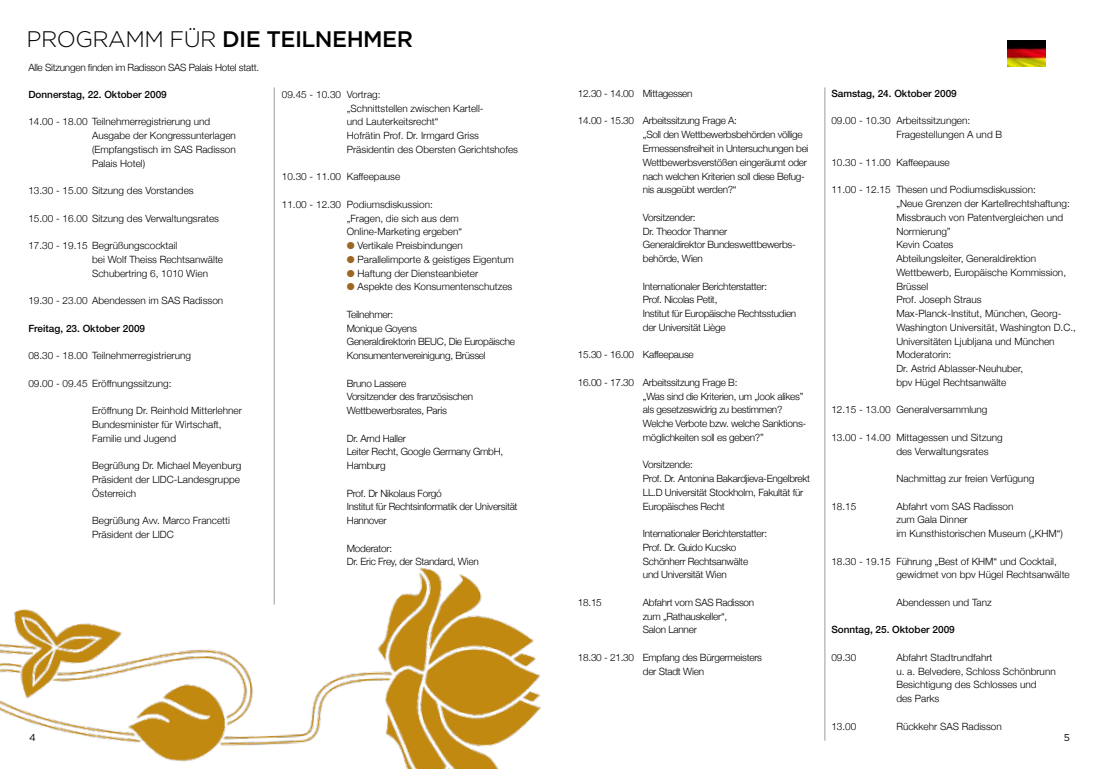
<style>
.page{position:relative;width:1099px;height:769px;background:#fff}
.page>*{position:absolute;margin:0;border:0;box-sizing:border-box;transform-origin:0 0}
.t1{font:500 22.5px "Gotham";letter-spacing:-.025em;color:#000}
.t2{font:300 22.5px "Gotham";color:#000}
.t3{font:300 10px/13.8px "Helvetica Neue";color:#000}
.t4{font:300 10px/13.8px "Helvetica Neue";letter-spacing:-.025em;color:#000}
.t5{font:500 10px "Helvetica Neue LT Std";color:#000}
.t6{font:10px "Gotham";color:#000}
.s1{font-weight:300}
.s2{color:#9b6722}
</style>
<div class="page">
<img style="left:0;top:557px;width:541px;height:212px">
<img style="left:1007px;top:41px;width:38px;height:25px">
<hr style="left:274px;top:87px;width:1px;height:517px;background:#000">
<hr style="left:824px;top:87px;width:1px;height:654px;background:#000">
<h1 class="t2" style="left:27px;top:27px;width:32px">PROGR</h1>
<h1 class="t1" style="left:108px;top:26px;width:306px"><span class="s1">AMM FÜR</span> DIE TEILNEHMER</h1>
<p class="t4" style="left:28px;top:60px;width:232px">Alle Sitzungen finden im Radisson SAS Palais Hotel statt.</p>
<p class="t5" style="left:28px;top:88px;width:140px">Donnerstag, 22. Oktober 2009</p>
<p class="t3" style="left:92px;top:115px;width:145px;text-indent:-64px">14.00 - 18.00 Teilnehmerregistrierung und<br>Ausgabe der Kongressunterlagen (Empfangstisch im SAS</p>
<p class="t3" style="left:196px;top:142px;width:41px">Radisson</p>
<p class="t3" style="left:92px;top:156px;width:54px">Palais Hotel)</p>
<p class="t3" style="left:28px;top:183px;width:167px">13.30 - 15.00 Sitzung des Vorstandes</p>
<p class="t3" style="left:28px;top:211px;width:192px">15.00 - 16.00 Sitzung des Verwaltungsrates</p>
<p class="t3" style="left:92px;top:238px;width:132px;text-indent:-64px">17.30 - 19.15 Begrüßungscocktail<br>bei Wolf Theiss Rechtsanwälte<br>Schubertring 6, 1010 Wien</p>
<p class="t3" style="left:28px;top:293px;width:141px">19.30 - 23.00 Abendessen im SAS</p>
<p class="t3" style="left:183px;top:293px;width:41px">Radisson</p>
<p class="t5" style="left:28px;top:322px;width:118px">Freitag, 23. Oktober 2009</p>
<p class="t3" style="left:28px;top:348px;width:164px">08.30 - 18.00 Teilnehmerregistrierung</p>
<p class="t3" style="left:28px;top:376px;width:145px">09.00 - 09.45 Eröffnungssitzung:</p>
<p class="t3" style="left:92px;top:403px;width:151px">Eröffnung Dr. Reinhold Mitterlehner<br>Bundesminister für Wirtschaft,<br>Familie und Jugend</p>
<p class="t3" style="left:92px;top:458px;width:151px">Begrüßung Dr. Michael Meyenburg<br>Präsident der LIDC-Landesgruppe<br>Österreich</p>
<p class="t3" style="left:92px;top:513px;width:139px">Begrüßung Avv. Marco Francetti<br>Präsident der LIDC</p>
<p class="t3" style="left:347px;top:87px;width:173px;text-indent:-65px">09.45 - 10.30 Vortrag:<br>„Schnittstellen zwischen Kartell-<br>und Lauterkeitsrecht“<br>H ofrätin Prof. Dr. Irmgard Griss<br>Präsidentin des Obersten Gerichtshofes</p>
<p class="t3" style="left:282px;top:170px;width:120px">10.30 - 11.00 Kaffeepause</p>
<p class="t3" style="left:347px;top:197px;width:117px;text-indent:-65px">11.00 - 12.30 Podiumsdiskussion: „Fragen, die sich aus dem<br>Online-Marketing ergeben“</p>
<p class="t3" style="left:347px;top:238px;width:117px"><span class="s2">●</span> Vertikale Preisbindungen</p>
<p class="t3" style="left:347px;top:252px;width:168px"><span class="s2">●</span> Parallelimporte &amp; geistiges Eigentum</p>
<p class="t3" style="left:347px;top:266px;width:133px"><span class="s2">●</span> Haftung der Diensteanbieter</p>
<p class="t3" style="left:347px;top:280px;width:167px"><span class="s2">●</span> Aspekte des Konsumentenschutzes</p>
<p class="t4" style="left:347px;top:307px;width:79px">Teilnehmer:<br>Monique Goyens<br>Generaldirektorin BEU</p>
<p class="t4" style="left:347px;top:335px;width:170px;text-indent:90px">C, Die Europäische<br>Konsumentenvereinigung, Brüssel</p>
<p class="t4" style="left:347px;top:376px;width:128px">B runo Lassere<br>Vorsitzender des französischen<br>Wettbewerbsrates, Paris</p>
<p class="t4" style="left:347px;top:431px;width:158px">Dr. Arnd Haller<br>Leiter Recht, Google Germany GmbH,<br>Hamburg</p>
<p class="t4" style="left:347px;top:486px;width:172px">Prof. Dr Nikolaus Forgó<br>Institut für Rechtsinformatik der Universität<br>Hannover</p>
<p class="t3" style="left:347px;top:541px;width:133px">Moderator:<br>Dr. Eric Frey, der Standard, Wien</p>
<p class="t3" style="left:578px;top:86px;width:116px">12.30 - 14.00 M ittagessen</p>
<p class="t4" style="left:643px;top:114px;width:167px;text-indent:-65px">14.00 - 15.30 Arbeitssitzung Frage A:<br>„Soll den Wettbewerbsbehörden völlige Ermessensfreiheit in Untersuchungen bei Wettbewerbsverstößen eingeräumt oder nach welchen Kriterien soll diese Befug&shy;nis ausgeübt werden?“</p>
<p class="t4" style="left:643px;top:210px;width:154px">Vorsitzender:<br>Dr. Theodor Thanner<br>Generaldirektor Bundeswettbewerbs&shy;behörde, Wien</p>
<p class="t4" style="left:643px;top:279px;width:155px">Internationaler Berichterstatter:<br>Prof. Nicolas Petit,<br>Institut für Europäische Rechtsstudien der Universität Liège</p>
<p class="t3" style="left:578px;top:348px;width:117px">15.30 - 16.00 Kaffeepause</p>
<p class="t4" style="left:643px;top:375px;width:165px;text-indent:-65px">16.00 - 17.30 Arbeitssitzung Frage B:<br>„Was sind die Kriterien, um „look alikes” als gesetzeswidrig zu bestimmen?<br>Welche Verbote bzw. welche Sanktions&shy;möglichkeiten soll es geben?”</p>
<p class="t4" style="left:643px;top:458px;width:169px">Vorsitzende:<br>Prof. Dr. Antonina Bakardjieva-Engelbrekt<br>LL.D Universität Stockholm, Fakultät für<br>Europäisches Recht</p>
<p class="t4" style="left:643px;top:526px;width:126px">Internationaler Berichterstatter:<br>Prof. Dr. Guido Kucsko<br>Schönherr Rechtsanwälte<br>und Universität Wien</p>
<p class="t3" style="left:578px;top:595px;width:49px">18.15 A</p>
<p class="t3" style="left:649px;top:595px;width:54px">bfahrt vom SAS</p>
<p class="t3" style="left:643px;top:595px;width:113px;text-indent:73px">Radisson zum „Rathauskeller“,<br>Salon Lanner</p>
<p class="t4" style="left:643px;top:650px;width:121px;text-indent:-65px">18.30 - 21.30 Empfang des Bürgermeisters der Stadt Wien</p>
<p class="t5" style="left:831px;top:87px;width:127px">Samstag, 24. Oktober 2009</p>
<p class="t3" style="left:896px;top:114px;width:106px;text-indent:-65px">09.00 - 10.30 Arbeitssitzungen:<br>Fragestellungen A und B</p>
<p class="t3" style="left:831px;top:155px;width:120px">10.30 - 11.00 Kaffeepause</p>
<p class="t3" style="left:896px;top:183px;width:181px;text-indent:-65px">11.00 - 12.15 Thesen und Podiumsdiskussion:<br>„Neue Grenzen der Kartellrechtshaftung:<br>M issbrauch von Patentvergleichen und<br>Normierung”<br>Kevin Coates<br>Abteilungsleiter, Generaldirektion<br>Wettbewerb, Europäische Kommission,<br>Brüssel<br>Prof. Joseph Straus<br>Max-Planck-Institut, München, Georg-<br>Washington Universität, Washington D.C.,<br>U niversitäten Ljubljana und München<br>Moderatorin:<br>Dr. Astrid Ablasser-Neuhuber,<br>bpv Hügel Rechtsanwälte</p>
<p class="t3" style="left:831px;top:403px;width:158px">12.15 - 13.00 Generalversammlung</p>
<p class="t3" style="left:896px;top:430px;width:108px;text-indent:-65px">13.00 - 14.00 M ittagessen und Sitzung des Verwaltungsrates</p>
<p class="t3" style="left:896px;top:471px;width:139px">Nachmittag zur freien Verfügung</p>
<p class="t3" style="left:831px;top:499px;width:50px">18.15 A</p>
<p class="t3" style="left:902px;top:499px;width:57px">bfahrt vom SAS</p>
<p class="t3" style="left:973px;top:499px;width:41px">Radisson</p>
<p class="t3" style="left:896px;top:513px;width:168px">zum Gala Dinner<br>im Kunsthistorischen Museum („KHM “)</p>
<p class="t3" style="left:896px;top:554px;width:175px;text-indent:-65px">18.30 - 19.15 Führung „Best of KHM “ und Cocktail, gewidmet von bpv Hügel Rechtsanwälte</p>
<p class="t3" style="left:896px;top:595px;width:97px">Abendessen und Tanz</p>
<p class="t5" style="left:831px;top:624px;width:125px">Sonntag, 25. Oktober 2009</p>
<p class="t3" style="left:831px;top:650px;width:50px">09.30 A</p>
<p class="t3" style="left:896px;top:650px;width:161px;text-indent:6px">bfahrt Stadtrundfahrt<br>u. a. Belvedere, Schloss Schönbrunn<br>Besichtigung des Schlosses und<br>des Parks</p>
<p class="t3" style="left:831px;top:719px;width:50px">13.00 R</p>
<p class="t3" style="left:903px;top:719px;width:45px">ückkehr SAS</p>
<p class="t3" style="left:961px;top:719px;width:41px">Radisson</p>
<p class="t6" style="left:29px;top:732px;width:8px">4</p>
<p class="t6" style="left:1063px;top:732px;width:8px">5</p>
</div>
